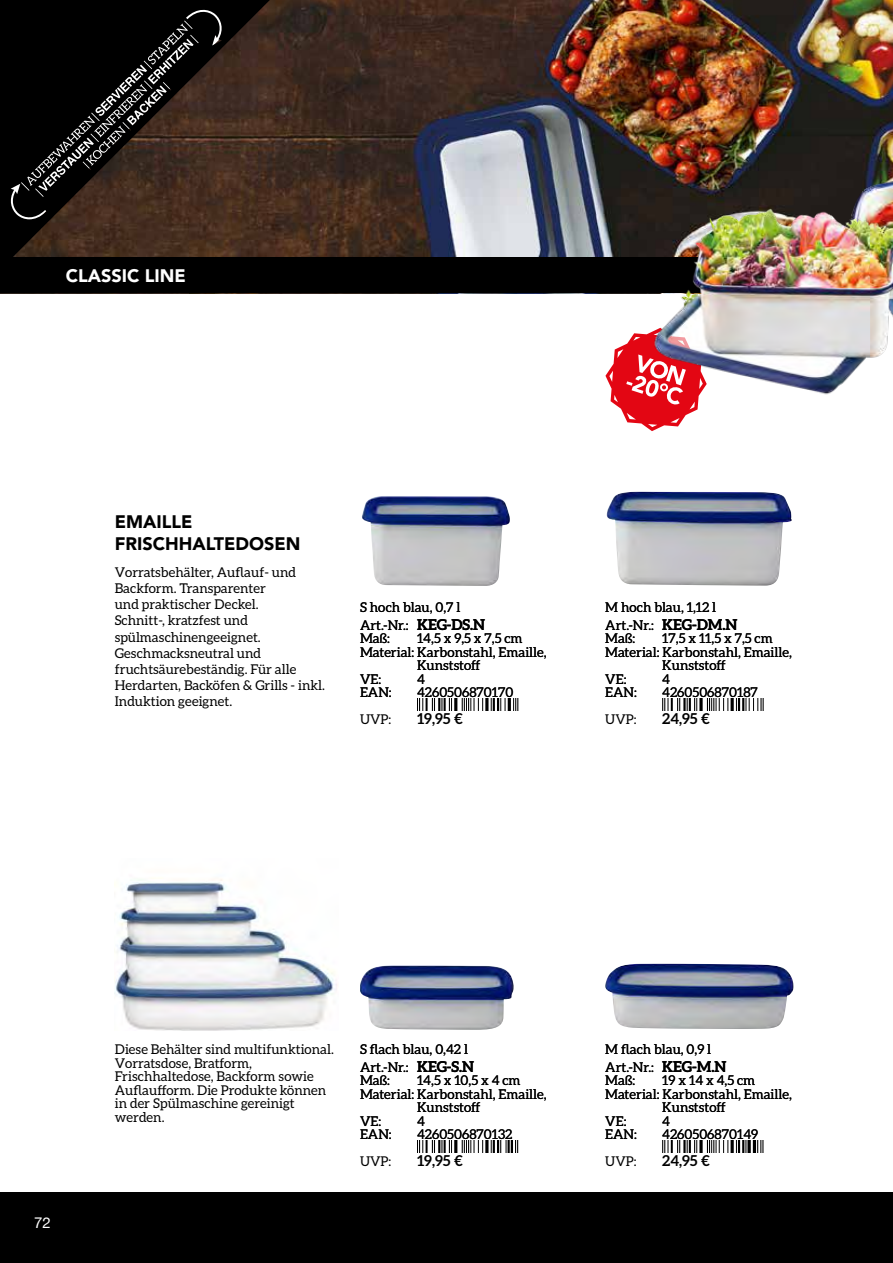
<style>
.page{position:relative;width:893px;height:1263px;background:#fff}
.page>*{position:absolute;margin:0;border:0;box-sizing:border-box;transform-origin:0 0}
.t1{font:900 18px/21.6px "Avenir LT Std";color:#000}
.t2{font:900 18px "Avenir LT Std";color:#fff}
.t3{font:700 15px "Aleo";color:#000}
.t4{font:15px "Helvetica Neue";color:#fff}
.t5{font:13.5px/16.2px "Aleo";color:#000}
.s1{font-weight:700;font-size:15px}
</style>
<div class="page">
<div style="left:0;top:1192px;width:893px;height:71px;background:#000"></div>
<img style="left:270px;top:0;width:623px;height:257px">
<img style="left:362px;top:496px;width:148px;height:90px">
<img style="left:607px;top:492px;width:185px;height:94px">
<img style="left:605px;top:964px;width:189px;height:65px">
<img style="left:360px;top:965px;width:154px;height:65px">
<img style="left:115px;top:878px;width:222px;height:152px">
<svg style="left:0;top:0;width:270px;height:257px;background:#3b271d"></svg>
<svg style="left:0;top:0;width:200px;height:193px;background:#191513"></svg>
<div style="left:0;top:257px;width:893px;height:36px;background:#000"></div>
<svg style="left:614px;top:404px;width:84px;height:27px"></svg>
<img style="left:818px;top:81px;width:75px;height:59px">
<img style="left:594px;top:140px;width:299px;height:264px">
<h1 class="t2" style="left:66px;top:265px;width:121px">CLASSIC LINE</h1>
<h1 class="t1" style="left:115px;top:511px;width:187px">EMAILLE<br>FRISCHHALTEDOSEN</h1>
<p class="t5" style="left:115px;top:564px;width:212px">Vorratsbehälter, Auflauf- und<br>Backform. Transparenter<br>und praktischer Deckel.<br>Schnitt-, kratzfest und spülmaschinengeeignet.<br>Geschmacksneutral und fruchtsäurebeständig. Für alle<br>Herdarten, Backöfen &amp; Grills - inkl.<br>Induktion geeignet.</p>
<p class="t5" style="left:360px;top:598px;width:127px;line-height:17.7px">S hoch blau, 0,7 l<br>Art.-Nr.: <span class="s1">KEG-DS.N</span></p>
<p class="t5" style="left:360px;top:630px;width:31px">Maß:</p>
<p class="t5" style="left:417px;top:630px;width:107px">14,5 x 9,5 x 7,5 cm</p>
<p class="t5" style="left:360px;top:643px;width:188px">Material: Karbonstahl, Emaille,</p>
<p class="t5" style="left:417px;top:657px;width:65px">Kunststoff</p>
<p class="t5" style="left:360px;top:670px;width:23px">VE:</p>
<p class="t5" style="left:417px;top:670px;width:9px">4</p>
<p class="t5" style="left:360px;top:684px;width:33px">EAN:</p>
<p class="t5" style="left:417px;top:684px;width:98px">4260506870170</p>
<p class="t5" style="left:605px;top:598px;width:134px;line-height:17.7px">M hoch blau, 1,12 l<br>Art.-Nr.: <span class="s1">KEG-DM.N</span></p>
<p class="t5" style="left:605px;top:630px;width:31px">Maß:</p>
<p class="t5" style="left:662px;top:630px;width:112px">17,5 x 11,5 x 7,5 cm</p>
<p class="t5" style="left:605px;top:643px;width:188px">Material: Karbonstahl, Emaille,</p>
<p class="t5" style="left:662px;top:657px;width:65px">Kunststoff</p>
<p class="t5" style="left:605px;top:670px;width:23px">VE:</p>
<p class="t5" style="left:662px;top:670px;width:9px">4</p>
<p class="t5" style="left:605px;top:684px;width:33px">EAN:</p>
<p class="t5" style="left:662px;top:684px;width:97px">4260506870187</p>
<p class="t5" style="left:360px;top:711px;width:33px">UVP:</p>
<p class="t3" style="left:417px;top:710px;width:47px">19,95 €</p>
<p class="t5" style="left:605px;top:711px;width:33px">UVP:</p>
<p class="t3" style="left:662px;top:710px;width:49px">24,95 €</p>
<p class="t4" style="left:34px;top:1212px;width:18px">72</p>
<p class="t5" style="left:115px;top:1042px;width:221px;line-height:13.5px">Diese Behälter sind multifunktional.<br>Vorratsdose, Bratform,<br>Frischhaltedose, Backform sowie<br>Auflaufform. Die Produkte können in der Spülmaschine gereinigt werden.</p>
<p class="t5" style="left:360px;top:1040px;width:116px;line-height:17.7px">S flach blau, 0,42 l<br>Art.-Nr.: <span class="s1">KEG-S.N</span></p>
<p class="t5" style="left:360px;top:1072px;width:31px">Maß:</p>
<p class="t5" style="left:417px;top:1072px;width:105px">14,5 x 10,5 x 4 cm</p>
<p class="t5" style="left:360px;top:1086px;width:188px">Material: Karbonstahl, Emaille,</p>
<p class="t5" style="left:417px;top:1099px;width:65px">Kunststoff</p>
<p class="t5" style="left:360px;top:1113px;width:23px">VE:</p>
<p class="t5" style="left:417px;top:1113px;width:9px">4</p>
<p class="t5" style="left:360px;top:1126px;width:33px">EAN:</p>
<p class="t5" style="left:417px;top:1126px;width:97px">4260506870132</p>
<p class="t5" style="left:360px;top:1153px;width:33px">UVP:</p>
<p class="t3" style="left:417px;top:1152px;width:47px">19,95 €</p>
<p class="t5" style="left:605px;top:1040px;width:123px;line-height:17.7px">M flach blau, 0,9 l<br>Art.-Nr.: <span class="s1">KEG-M.N</span></p>
<p class="t5" style="left:605px;top:1072px;width:31px">Maß:</p>
<p class="t5" style="left:662px;top:1072px;width:95px">19 x 14 x 4,5 cm</p>
<p class="t5" style="left:605px;top:1086px;width:188px">Material: Karbonstahl, Emaille,</p>
<p class="t5" style="left:662px;top:1099px;width:65px">Kunststoff</p>
<p class="t5" style="left:605px;top:1113px;width:23px">VE:</p>
<p class="t5" style="left:662px;top:1113px;width:9px">4</p>
<p class="t5" style="left:605px;top:1126px;width:33px">EAN:</p>
<p class="t5" style="left:662px;top:1126px;width:98px">4260506870149</p>
<p class="t5" style="left:605px;top:1153px;width:33px">UVP:</p>
<p class="t3" style="left:662px;top:1152px;width:49px">24,95 €</p>
</div>
